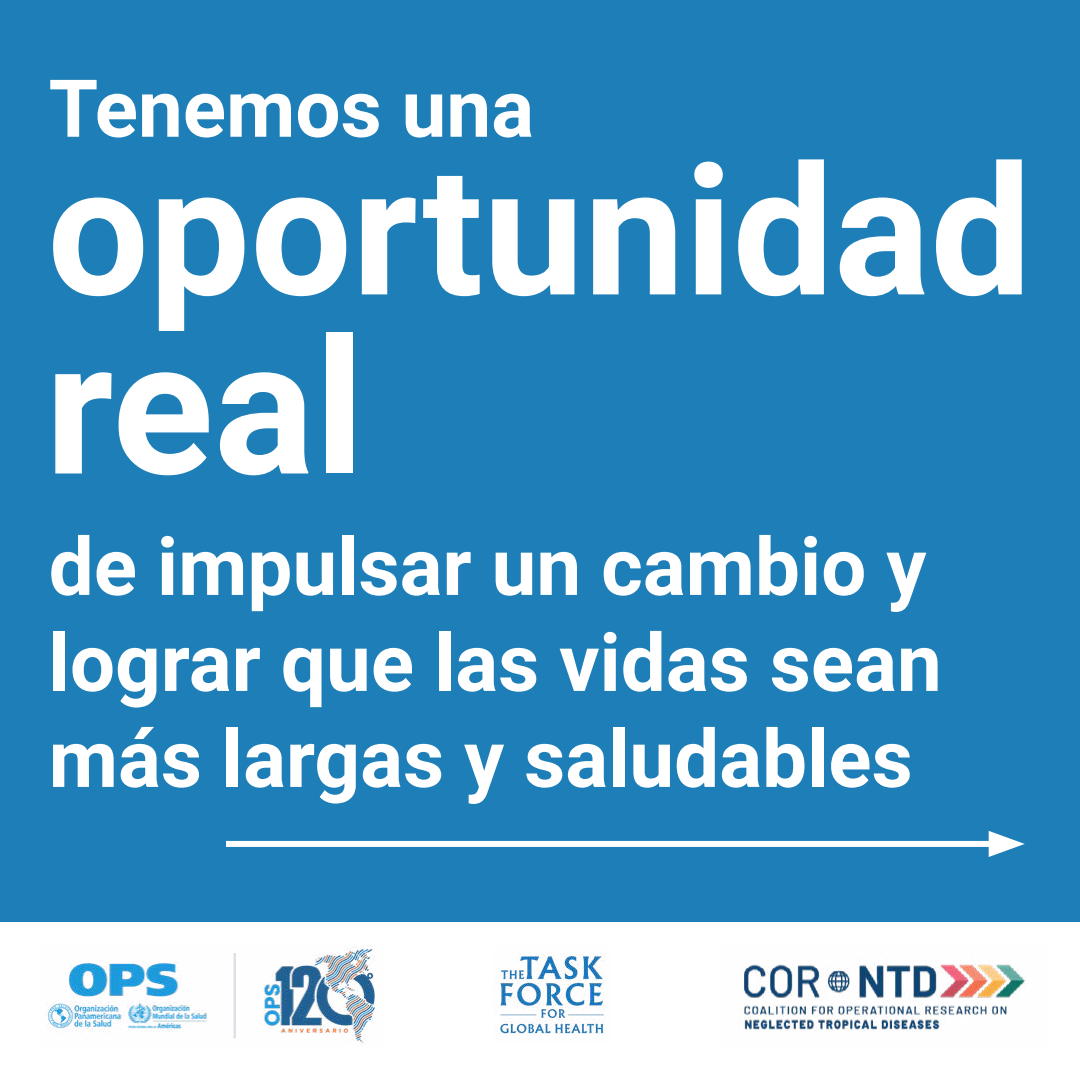
<style>
.page{position:relative;width:1080px;height:1080px;background:#1e7fb8}
.page>*{position:absolute;margin:0;border:0;box-sizing:border-box;transform-origin:0 0}
.t1{font:700 188px "Roboto";color:#fff}
.t2{font:700 180px "Roboto";color:#fff}
.t3{font:700 80px/96px "Roboto";color:#fff}
</style>
<div class="page">
<div style="left:226px;top:841px;width:777px;height:6px;background:#fff"></div>
<svg style="left:989px;top:831px;width:36px;height:26px"></svg>
<div style="left:0;top:923px;width:1080px;height:157px;background:#fff"></div>
<img style="left:46px;top:945px;width:329px;height:99px">
<img style="left:500px;top:954px;width:105px;height:80px">
<img style="left:741px;top:962px;width:284px;height:69px">
<p class="t3" style="left:49px;top:57px;width:487px">Tenemos una</p>
<h2 class="t2" style="left:47px;top:104px;width:986px">oportunidad</h2>
<h1 class="t1" style="left:45px;top:275px;width:321px">real</h1>
<p class="t3" style="left:49px;top:516px;width:895px">de impulsar un cambio y lograr que las vidas sean más largas y saludables</p>
</div>
